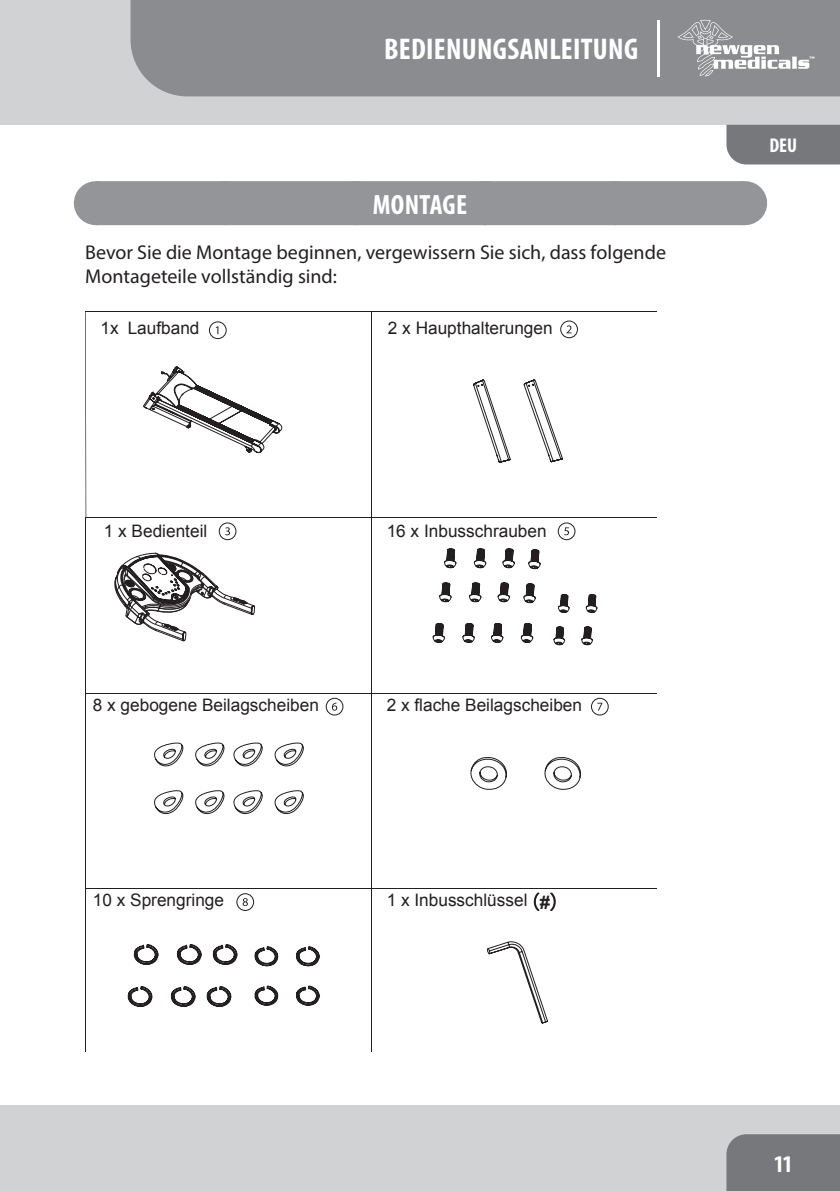
<style>
.page{position:relative;width:840px;height:1191px;background:#fff}
.page>*{position:absolute;margin:0;border:0;box-sizing:border-box;transform-origin:0 0}
.t1{font:700 condensed 30px "Myriad Pro";letter-spacing:.01em;color:#fff}
.t2{font:700 condensed 28px "Myriad Pro";letter-spacing:.01em;color:#fff}
.t3{font:700 condensed 24px "Myriad Pro";color:#fff}
.t4{font:20px/24px "Myriad Pro";color:#231f20}
.t5{font:700 condensed 20px "Myriad Pro";color:#fff}
.t6{font:17.2px "Arial";color:#231f20}
.s1{font-family:"Koz Go Pr 6 N";font-size:18.6px}
.s2{font-weight:700;font-size:18.6px}
</style>
<div class="page">
<div style="left:0;top:1106px;width:839px;height:85px;background:#d1d2d4"></div>
<div style="left:0;top:0;width:839px;height:125px;background:#d1d2d4"></div>
<div style="left:130px;top:0;width:709px;height:96px;background:#8a8c8f"></div>
<div style="left:726px;top:1134px;width:113px;height:57px;background:#76787b"></div>
<div style="left:726px;top:125px;width:113px;height:39px;background:#76787b"></div>
<svg style="left:677px;top:20px;width:137px;height:57px;background:#a0a2a4"></svg>
<hr style="left:656px;top:20px;width:3px;height:57px;background:#fff">
<div style="left:96px;top:181px;width:647px;height:44px;background:#939598"></div>
<svg style="left:230px;top:181px;width:449px;height:1px"></svg>
<hr style="left:743px;top:181px;width:1px;height:44px;background:#939598">
<svg style="left:143px;top:367px;width:140px;height:87px"></svg>
<svg style="left:473px;top:380px;width:37px;height:82px"></svg>
<svg style="left:523px;top:380px;width:39px;height:82px"></svg>
<hr style="left:85px;top:311px;width:571px;height:1px;background:#231f20">
<hr style="left:85px;top:312px;width:1px;height:205px;background:#231f20">
<hr style="left:371px;top:312px;width:1px;height:205px;background:#231f20">
<svg style="left:432px;top:548px;width:109px;height:95px"></svg>
<svg style="left:553px;top:594px;width:45px;height:52px"></svg>
<hr style="left:85px;top:517px;width:571px;height:1px;background:#231f20">
<hr style="left:85px;top:518px;width:1px;height:175px;background:#231f20">
<hr style="left:371px;top:518px;width:1px;height:175px;background:#231f20">
<svg style="left:154px;top:742px;width:150px;height:25px"></svg>
<hr style="left:228px;top:737px;width:1px;height:38px;background:#fff">
<svg style="left:154px;top:790px;width:150px;height:25px"></svg>
<hr style="left:228px;top:785px;width:1px;height:37px;background:#fff">
<svg style="left:470px;top:757px;width:111px;height:32px"></svg>
<hr style="left:85px;top:693px;width:571px;height:1px;background:#231f20">
<hr style="left:85px;top:693px;width:1px;height:195px;background:#231f20">
<hr style="left:371px;top:693px;width:1px;height:195px;background:#231f20">
<svg style="left:127px;top:944px;width:193px;height:63px"></svg>
<hr style="left:245px;top:934px;width:1px;height:84px;background:#fff">
<svg style="left:533px;top:892px;width:6px;height:18px"></svg>
<svg style="left:550px;top:892px;width:5px;height:18px"></svg>
<svg style="left:487px;top:941px;width:60px;height:83px"></svg>
<hr style="left:85px;top:888px;width:571px;height:1px;background:#231f20">
<hr style="left:85px;top:888px;width:1px;height:163px;background:#231f20">
<hr style="left:371px;top:888px;width:1px;height:163px;background:#231f20">
<svg style="left:114px;top:553px;width:140px;height:88px"></svg>
<svg style="left:209px;top:322px;width:17px;height:16px"></svg>
<div style="left:209px;top:321px;width:17px;height:18px;border:1px solid #231f20;border-radius:50%"></div>
<svg style="left:216px;top:326px;width:2px;height:8px"></svg>
<svg style="left:219px;top:523px;width:17px;height:16px"></svg>
<div style="left:218px;top:522px;width:18px;height:18px;border:1px solid #231f20;border-radius:50%"></div>
<svg style="left:225px;top:527px;width:5px;height:8px"></svg>
<svg style="left:558px;top:523px;width:16px;height:16px"></svg>
<div style="left:557px;top:522px;width:18px;height:18px;border:1px solid #231f20;border-radius:50%"></div>
<svg style="left:564px;top:527px;width:4px;height:8px"></svg>
<svg style="left:326px;top:698px;width:17px;height:17px"></svg>
<div style="left:325px;top:698px;width:18px;height:17px;border:1px solid #231f20;border-radius:50%"></div>
<svg style="left:332px;top:702px;width:5px;height:8px"></svg>
<svg style="left:591px;top:698px;width:17px;height:17px"></svg>
<div style="left:590px;top:698px;width:18px;height:17px;border:1px solid #231f20;border-radius:50%"></div>
<svg style="left:597px;top:703px;width:5px;height:7px"></svg>
<div style="left:236px;top:893px;width:18px;height:18px;border:1px solid #231f20;border-radius:50%"></div>
<svg style="left:242px;top:898px;width:6px;height:8px"></svg>
<svg style="left:560px;top:321px;width:17px;height:17px"></svg>
<div style="left:560px;top:320px;width:17px;height:18px;border:1px solid #231f20;border-radius:50%"></div>
<svg style="left:566px;top:325px;width:5px;height:8px"></svg>
<h1 class="t1" style="left:384px;top:31px;width:255px">BEDIENUNGSANLEITUNG</h1>
<h2 class="t2" style="left:372px;top:187px;width:96px">MONTAGE</h2>
<p class="t4" style="left:85px;top:240px;width:582px">Bevor Sie die Montage beginnen, vergewissern Sie sich, dass folgende<br>Montageteile vollständig sind:</p>
<p class="t6" style="left:100px;top:317px;width:100px">1x Laufband</p>
<p class="t6" style="left:387px;top:317px;width:166px">2 x Haupthalterungen</p>
<p class="t6" style="left:104px;top:519px;width:105px">1 x Bedienteil</p>
<p class="t6" style="left:386px;top:519px;width:161px">16 x Inbusschrauben</p>
<p class="t6" style="left:93px;top:693px;width:227px">8 x gebogene Beilagscheiben</p>
<p class="t6" style="left:386px;top:693px;width:197px">2 x flache Beilagscheiben</p>
<p class="t6" style="left:93px;top:888px;width:133px">10 x Sprengringe</p>
<p class="t6" style="left:386px;top:888px;width:183px">1 x Inbusschlüssel<span class="s1">（</span><span class="s2">#</span><span class="s1">）</span></p>
<p class="t5" style="left:769px;top:133px;width:29px">DEU</p>
<h3 class="t3" style="left:773px;top:1148px;width:21px">11</h3>
</div>
